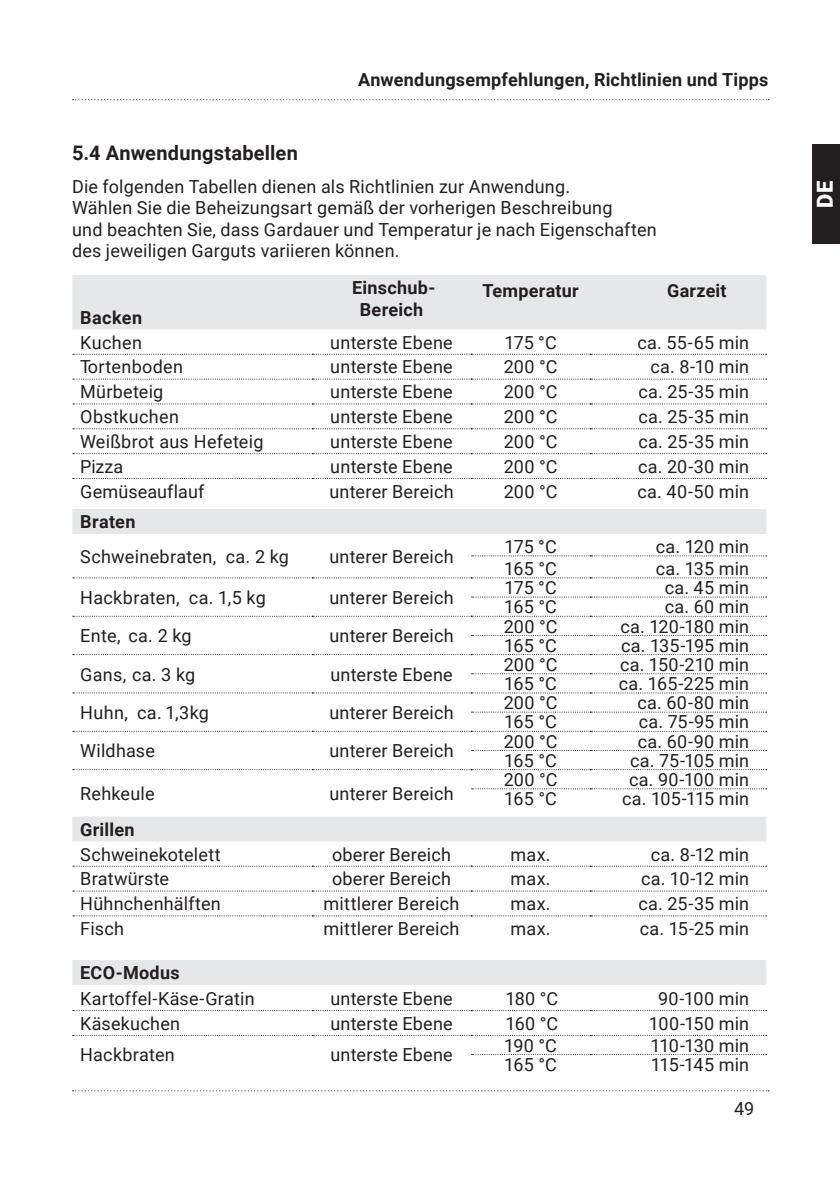
<style>
.page{position:relative;width:840px;height:1191px;background:#fff}
.page>*{position:absolute;margin:0;border:0;box-sizing:border-box;transform-origin:0 0}
.t1{font:900 22px "Roboto";color:#fff}
.t2{font:700 20px "Roboto";letter-spacing:.01em;color:#231f20}
.Fließtext{font:18px/21.6px "Roboto";letter-spacing:.015em;color:#231f20}
.Unterüberschrift{font:700 18px/21.6px "Roboto";letter-spacing:.015em;color:#231f20;text-align:center}
.Fließtext-2{font:18px "Roboto";letter-spacing:-.015em;color:#231f20}
</style>
<div class="page">
<svg style="left:72px;top:1090px;width:696px;height:1px"></svg>
<svg style="left:72px;top:99px;width:696px;height:1px"></svg>
<div style="left:811px;top:145px;width:28px;height:99px;background:#231f20"></div>
<svg style="left:72px;top:275px;width:693px;height:566px"></svg>
<svg style="left:73px;top:354px;width:693px;height:1px"></svg>
<svg style="left:73px;top:378px;width:693px;height:1px"></svg>
<svg style="left:73px;top:403px;width:693px;height:1px"></svg>
<svg style="left:73px;top:428px;width:693px;height:1px"></svg>
<svg style="left:73px;top:453px;width:693px;height:1px"></svg>
<svg style="left:73px;top:478px;width:693px;height:1px"></svg>
<svg style="left:471px;top:555px;width:295px;height:1px"></svg>
<svg style="left:73px;top:577px;width:693px;height:1px"></svg>
<svg style="left:471px;top:596px;width:295px;height:1px"></svg>
<svg style="left:73px;top:616px;width:693px;height:1px"></svg>
<svg style="left:471px;top:635px;width:295px;height:1px"></svg>
<svg style="left:73px;top:654px;width:693px;height:1px"></svg>
<svg style="left:471px;top:673px;width:295px;height:1px"></svg>
<svg style="left:73px;top:692px;width:693px;height:1px"></svg>
<svg style="left:471px;top:711px;width:295px;height:1px"></svg>
<svg style="left:73px;top:731px;width:693px;height:1px"></svg>
<svg style="left:471px;top:750px;width:295px;height:1px"></svg>
<svg style="left:73px;top:769px;width:693px;height:1px"></svg>
<svg style="left:471px;top:788px;width:295px;height:1px"></svg>
<svg style="left:73px;top:865px;width:693px;height:1px"></svg>
<svg style="left:73px;top:890px;width:693px;height:1px"></svg>
<svg style="left:73px;top:915px;width:693px;height:1px"></svg>
<div style="left:72px;top:960px;width:693px;height:25px;background:#e6e7e9"></div>
<svg style="left:73px;top:1010px;width:693px;height:1px"></svg>
<svg style="left:73px;top:1035px;width:693px;height:1px"></svg>
<svg style="left:471px;top:1054px;width:295px;height:1px"></svg>
<p class="Unterüberschrift" style="left:358px;top:68px;width:412px">Anwendungsempfehlungen, Richtlinien und Tipps</p>
<p class="t2" style="left:72px;top:138px;width:227px">5.4 Anwendungstabellen</p>
<p class="Fließtext" style="left:72px;top:175px;width:586px">Die folgenden Tabellen dienen als Richtlinien zur Anwendung.<br>Wählen Sie die Beheizungsart gemäß der vorherigen Beschreibung<br>und beachten Sie, dass Gardauer und Temperatur je nach Eigenschaften des jeweiligen Garguts variieren können.</p>
<p class="Unterüberschrift" style="left:352px;top:276px;width:85px">Einschub-<br>Bereich</p>
<p class="Unterüberschrift" style="left:482px;top:279px;width:98px">Temperatur</p>
<p class="Unterüberschrift" style="left:666px;top:279px;width:61px">Garzeit</p>
<p class="Unterüberschrift" style="left:80px;top:306px;width:63px">Backen</p>
<p class="Fließtext" style="left:80px;top:331px;width:63px">Kuchen</p>
<p class="Fließtext" style="left:330px;top:331px;width:124px">unterste Ebene</p>
<p class="Fließtext" style="left:504px;top:331px;width:54px">175 °C</p>
<p class="Fließtext" style="left:637px;top:331px;width:113px">ca. 55-65 min</p>
<p class="Fließtext" style="left:80px;top:355px;width:104px">Tortenboden</p>
<p class="Fließtext" style="left:330px;top:355px;width:124px">unterste Ebene</p>
<p class="Fließtext" style="left:503px;top:355px;width:55px">200 °C</p>
<p class="Fließtext" style="left:650px;top:355px;width:100px">ca. 8-10 min</p>
<p class="Fließtext" style="left:80px;top:380px;width:85px">Mürbeteig</p>
<p class="Fließtext" style="left:330px;top:380px;width:124px">unterste Ebene</p>
<p class="Fließtext" style="left:503px;top:380px;width:55px">200 °C</p>
<p class="Fließtext" style="left:638px;top:380px;width:112px">ca. 25-35 min</p>
<p class="Fließtext" style="left:80px;top:405px;width:100px">Obstkuchen</p>
<p class="Fließtext" style="left:330px;top:405px;width:124px">unterste Ebene</p>
<p class="Fließtext" style="left:503px;top:405px;width:55px">200 °C</p>
<p class="Fließtext" style="left:638px;top:405px;width:112px">ca. 25-35 min</p>
<p class="Fließtext" style="left:80px;top:430px;width:185px">Weißbrot aus Hefeteig</p>
<p class="Fließtext" style="left:330px;top:430px;width:124px">unterste Ebene</p>
<p class="Fließtext" style="left:503px;top:430px;width:55px">200 °C</p>
<p class="Fließtext" style="left:638px;top:430px;width:112px">ca. 25-35 min</p>
<p class="Fließtext" style="left:80px;top:455px;width:44px">Pizza</p>
<p class="Fließtext" style="left:330px;top:455px;width:124px">unterste Ebene</p>
<p class="Fließtext" style="left:503px;top:455px;width:55px">200 °C</p>
<p class="Fließtext" style="left:637px;top:455px;width:112px">ca. 20-30 min</p>
<p class="Fließtext" style="left:80px;top:480px;width:125px">Gemüseauflauf</p>
<p class="Fließtext" style="left:329px;top:480px;width:126px">unterer Bereich</p>
<p class="Fließtext" style="left:503px;top:480px;width:55px">200 °C</p>
<p class="Fließtext" style="left:637px;top:480px;width:113px">ca. 40-50 min</p>
<p class="Unterüberschrift" style="left:80px;top:510px;width:57px">Braten</p>
<p class="Fließtext" style="left:80px;top:545px;width:210px">Schweinebraten, ca. 2 kg</p>
<p class="Fließtext" style="left:329px;top:545px;width:126px">unterer Bereich</p>
<p class="Fließtext" style="left:504px;top:535px;width:54px">175 °C</p>
<p class="Fließtext" style="left:655px;top:535px;width:95px">ca. 120 min</p>
<p class="Fließtext" style="left:504px;top:557px;width:54px">165 °C</p>
<p class="Fließtext" style="left:655px;top:557px;width:95px">ca. 135 min</p>
<p class="Fließtext" style="left:80px;top:586px;width:187px">Hackbraten, ca. 1,5 kg</p>
<p class="Fließtext" style="left:329px;top:586px;width:126px">unterer Bereich</p>
<p class="Fließtext" style="left:80px;top:624px;width:113px">Ente, ca. 2 kg</p>
<p class="Fließtext" style="left:329px;top:624px;width:126px">unterer Bereich</p>
<p class="Fließtext" style="left:80px;top:662px;width:116px">Gans, ca. 3 kg</p>
<p class="Fließtext" style="left:330px;top:662px;width:124px">unterste Ebene</p>
<p class="Fließtext" style="left:80px;top:701px;width:130px">Huhn, ca. 1,3kg</p>
<p class="Fließtext" style="left:329px;top:701px;width:126px">unterer Bereich</p>
<p class="Fließtext" style="left:80px;top:739px;width:76px">Wildhase</p>
<p class="Fließtext" style="left:329px;top:739px;width:126px">unterer Bereich</p>
<p class="Fließtext" style="left:80px;top:782px;width:76px">Rehkeule</p>
<p class="Fließtext" style="left:329px;top:782px;width:126px">unterer Bereich</p>
<p class="Fließtext" style="left:504px;top:576px;width:54px">175 °C</p>
<p class="Fließtext" style="left:664px;top:576px;width:86px">ca. 45 min</p>
<p class="Fließtext" style="left:504px;top:595px;width:54px">165 °C</p>
<p class="Fließtext" style="left:664px;top:595px;width:86px">ca. 60 min</p>
<p class="Fließtext" style="left:503px;top:614px;width:55px">200 °C</p>
<p class="Fließtext" style="left:620px;top:614px;width:130px">ca. 120-180 min</p>
<p class="Fließtext" style="left:504px;top:634px;width:54px">165 °C</p>
<p class="Fließtext" style="left:620px;top:634px;width:129px">ca. 135-195 min</p>
<p class="Fließtext" style="left:503px;top:653px;width:55px">200 °C</p>
<p class="Fließtext" style="left:619px;top:653px;width:131px">ca. 150-210 min</p>
<p class="Fließtext" style="left:504px;top:672px;width:54px">165 °C</p>
<p class="Fließtext" style="left:618px;top:672px;width:132px">ca. 165-225 min</p>
<p class="Fließtext" style="left:503px;top:691px;width:55px">200 °C</p>
<p class="Fließtext" style="left:637px;top:691px;width:113px">ca. 60-80 min</p>
<p class="Fließtext" style="left:504px;top:710px;width:54px">165 °C</p>
<p class="Fließtext" style="left:638px;top:710px;width:112px">ca. 75-95 min</p>
<p class="Fließtext" style="left:503px;top:730px;width:55px">200 °C</p>
<p class="Fließtext" style="left:637px;top:730px;width:113px">ca. 60-90 min</p>
<p class="Fließtext" style="left:504px;top:749px;width:54px">165 °C</p>
<p class="Fließtext" style="left:629px;top:749px;width:120px">ca. 75-105 min</p>
<p class="Fließtext" style="left:503px;top:768px;width:55px">200 °C</p>
<p class="Fließtext" style="left:628px;top:768px;width:121px">ca. 90-100 min</p>
<p class="Fließtext" style="left:504px;top:787px;width:54px">165 °C</p>
<p class="Fließtext" style="left:621px;top:787px;width:128px">ca. 105-115 min</p>
<p class="Unterüberschrift" style="left:80px;top:818px;width:56px">Grillen</p>
<p class="Fließtext" style="left:80px;top:842px;width:142px">Schweinekotelett</p>
<p class="Fließtext" style="left:332px;top:842px;width:120px">oberer Bereich</p>
<p class="Fließtext" style="left:510px;top:842px;width:42px">max.</p>
<p class="Fließtext" style="left:650px;top:842px;width:100px">ca. 8-12 min</p>
<p class="Fließtext" style="left:80px;top:867px;width:90px">Bratwürste</p>
<p class="Fließtext" style="left:332px;top:867px;width:120px">oberer Bereich</p>
<p class="Fließtext" style="left:510px;top:867px;width:42px">max.</p>
<p class="Fließtext" style="left:640px;top:867px;width:110px">ca. 10-12 min</p>
<p class="Fließtext" style="left:80px;top:892px;width:142px">Hühnchenhälften</p>
<p class="Fließtext" style="left:323px;top:892px;width:137px">mittlerer Bereich</p>
<p class="Fließtext" style="left:510px;top:892px;width:42px">max.</p>
<p class="Fließtext" style="left:638px;top:892px;width:112px">ca. 25-35 min</p>
<p class="Fließtext" style="left:80px;top:917px;width:45px">Fisch</p>
<p class="Fließtext" style="left:323px;top:917px;width:137px">mittlerer Bereich</p>
<p class="Fließtext" style="left:510px;top:917px;width:42px">max.</p>
<p class="Fließtext" style="left:639px;top:917px;width:111px">ca. 15-25 min</p>
<p class="Unterüberschrift" style="left:80px;top:961px;width:101px">ECO-Modus</p>
<p class="Fließtext" style="left:80px;top:986px;width:176px">Kartoffel-Käse-Gratin</p>
<p class="Fließtext" style="left:330px;top:986px;width:124px">unterste Ebene</p>
<p class="Fließtext" style="left:505px;top:986px;width:54px">180 °C</p>
<p class="Fließtext" style="left:657px;top:986px;width:92px">90-100 min</p>
<p class="Fließtext" style="left:80px;top:1012px;width:101px">Käsekuchen</p>
<p class="Fließtext" style="left:330px;top:1012px;width:124px">unterste Ebene</p>
<p class="Fließtext" style="left:505px;top:1012px;width:54px">160 °C</p>
<p class="Fließtext" style="left:648px;top:1012px;width:102px">100-150 min</p>
<p class="Fließtext" style="left:80px;top:1043px;width:96px">Hackbraten</p>
<p class="Fließtext" style="left:330px;top:1043px;width:124px">unterste Ebene</p>
<p class="Fließtext" style="left:504px;top:1034px;width:54px">190 °C</p>
<p class="Fließtext-2" style="left:650px;top:1032px;width:100px">110-130 min</p>
<p class="Fließtext" style="left:504px;top:1053px;width:54px">165 °C</p>
<p class="Fließtext-2" style="left:650px;top:1052px;width:100px">115-145 min</p>
<p class="Fließtext" style="left:733px;top:1097px;width:22px">49</p>
<p class="t1" style="left:809px;top:208px;width:29px;rotate:-90deg">DE</p>
</div>
